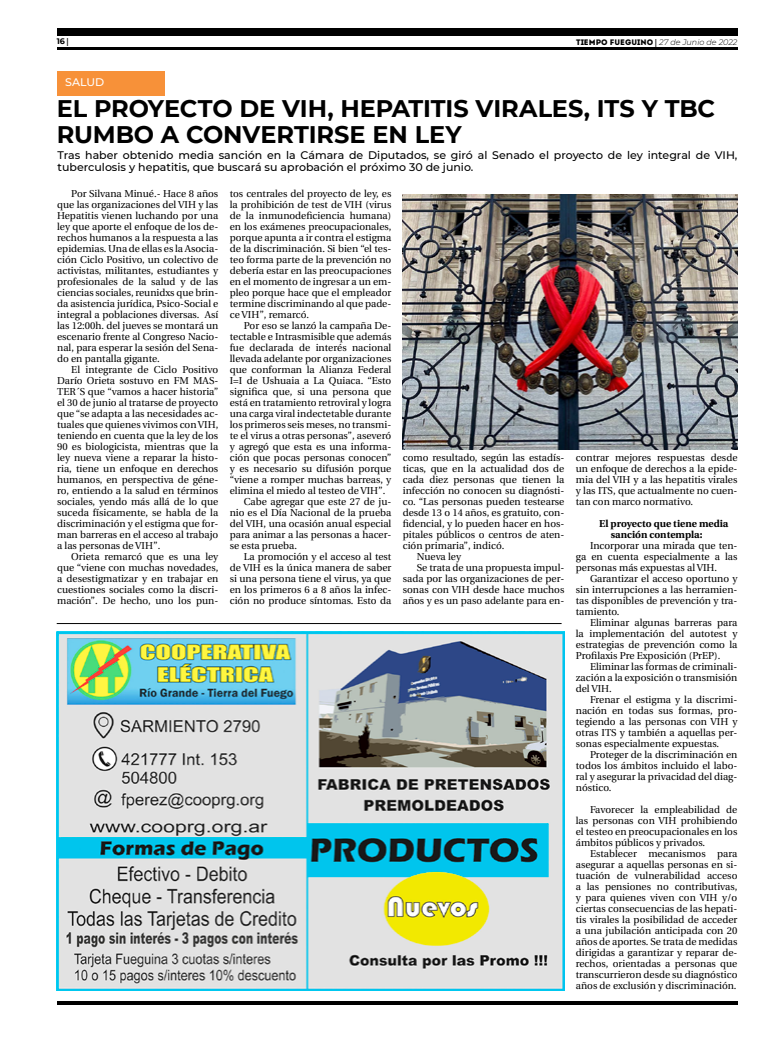
<style>
.page{position:relative;width:780px;height:1049px;background:#fff}
.page>*{position:absolute;margin:0;border:0;box-sizing:border-box;transform-origin:0 0}
.t1{font:700 24px/26px "Montserrat";letter-spacing:-.005em;color:#000}
.t2{font:500 11px/12px "Montserrat";color:#000}
.t3{font:500 11px "Montserrat";color:#fff}
.t4{font:10px/11px "Utopia";color:#000;text-align:justify}
.t5{font:700 10px/11px "Utopia";color:#000}
.t6{font:italic 300 8px "Montserrat";color:#000}
.t7{font:700 8px "Montserrat";color:#000}
.s1{font-family:"Utopia"}
.s2{font-family:"Intro";font-weight:400;font-style:normal}
.s3{font-family:"Utopia";font-weight:700;font-style:normal}
</style>
<div class="page">
<hr style="left:57px;top:48px;width:680px;height:2px;background:#000">
<div style="left:57px;top:28px;width:680px;height:7px;background:#000"></div>
<hr style="left:57px;top:1001px;width:680px;height:4px;background:#000">
<div style="left:57px;top:72px;width:107px;height:24px;background:#f79139"></div>
<img style="left:57px;top:631px;width:507px;height:360px">
<hr style="left:57px;top:623px;width:504px;height:1px;background:#000">
<img style="left:403px;top:194px;width:334px;height:255px">
<p class="t7" style="left:57px;top:35px;width:14px">16 <span class="s1">|</span></p>
<p class="t6" style="left:576px;top:36px;width:163px"><span class="s2">TIEMPO FUEGUINO</span> <span class="s3">|</span> 27 de Junio de 2022</p>
<p class="t3" style="left:65px;top:74px;width:41px">SALUD</p>
<h1 class="t1" style="left:57px;top:94px;width:660px">EL PROYECTO DE VIH, HEPATITIS VIRALES, ITS Y TBC<br>RUMBO A CONVERTIRSE EN LEY</h1>
<p class="t2" style="left:58px;top:149px;width:681px">Tras haber obtenido media sanción en la Cámara de Diputados, se giró al Senado el proyecto de ley integral de VIH, tuberculosis y hepatitis, que buscará su aprobación el próximo 30 de junio.</p>
<p class="t4" style="left:230px;top:188px;width:163px">tos centrales del proyecto de ley, es la prohibición de test de VIH (virus de la inmunodeficiencia humana) en los exámenes preocupacionales, porque apunta a ir contra el estigma de la discriminación. Si bien “el tes&shy;teo forma parte de la prevención no debería estar en las preocupaciones en el momento de ingresar a un em&shy;pleo porque hace que el empleador termine discriminando al que pade&shy;ce VIH”, remarcó.</p>
<p class="t4" style="left:244px;top:320px;width:149px">Por eso se lanzó la campaña De-</p>
<p class="t4" style="left:230px;top:331px;width:163px">tectable e Intrasmisible que además</p>
<p class="t4" style="left:230px;top:342px;width:163px">fue declarada de interés nacional</p>
<p class="t4" style="left:230px;top:353px;width:163px">llevada adelante por organizaciones</p>
<p class="t4" style="left:230px;top:364px;width:163px">que conforman la Alianza Federal</p>
<p class="t4" style="left:230px;top:375px;width:163px">I=I de Ushuaia a La Quiaca. “Esto</p>
<p class="t4" style="left:230px;top:386px;width:163px">significa que, si una persona que</p>
<p class="t4" style="left:230px;top:397px;width:163px">está en tratamiento retroviral y logra</p>
<p class="t4" style="left:230px;top:408px;width:163px">una carga viral indectetable durante</p>
<p class="t4" style="left:230px;top:419px;width:163px">los primeros seis meses, no transmi-</p>
<p class="t4" style="left:230px;top:430px;width:163px">te el virus a otras personas”, aseveró</p>
<p class="t4" style="left:230px;top:441px;width:163px">y agregó que esta es una informa-</p>
<p class="t4" style="left:230px;top:452px;width:163px">ción que pocas personas conocen”</p>
<p class="t4" style="left:230px;top:463px;width:163px">y es necesario su difusión porque</p>
<p class="t4" style="left:230px;top:474px;width:163px">“viene a romper muchas barreas, y</p>
<p class="t4" style="left:230px;top:485px;width:157px">elimina el miedo al testeo de VIH”.</p>
<p class="t4" style="left:244px;top:496px;width:149px">Cabe agregar que este 27 de ju-</p>
<p class="t4" style="left:230px;top:507px;width:163px">nio es el Día Nacional de la prueba</p>
<p class="t4" style="left:230px;top:518px;width:163px">del VIH, una ocasión anual especial</p>
<p class="t4" style="left:230px;top:529px;width:163px">para animar a las personas a hacer-</p>
<p class="t4" style="left:230px;top:540px;width:69px">se esta prueba.</p>
<p class="t4" style="left:244px;top:551px;width:149px">La promoción y el acceso al test</p>
<p class="t4" style="left:230px;top:562px;width:163px">de VIH es la única manera de saber</p>
<p class="t4" style="left:230px;top:573px;width:163px">si una persona tiene el virus, ya que</p>
<p class="t4" style="left:230px;top:584px;width:163px">en los primeros 6 a 8 años la infec-</p>
<p class="t4" style="left:230px;top:595px;width:163px">ción no produce síntomas. Esto da</p>
<p class="t4" style="left:57px;top:188px;width:163px;text-indent:14px">Por Silvana Minué.- Hace 8 años que las organizaciones del VIH y las Hepatitis vienen luchando por una ley que aporte el enfoque de los de&shy;rechos humanos a la respuesta a las epidemias. Una de ellas es la Asocia&shy;ción Ciclo Positivo, un colectivo de activistas, militantes, estudiantes y profesionales de la salud y de las ciencias sociales, reunidxs que brin&shy;da asistencia jurídica, Psico-Social e integral a poblaciones diversas. Así las 12:00h. del jueves se montará un escenario frente al Congreso Nacio&shy;nal, para esperar la sesión del Sena&shy;do en pantalla gigante.</p>
<p class="t4" style="left:57px;top:364px;width:163px;text-indent:14px">El integrante de Ciclo Positivo Darío Orieta sostuvo en FM MAS-TER´S que “vamos a hacer historia” el 30 de junio al tratarse de proyecto que “se adapta a las necesidades ac&shy;tuales que quienes vivimos con VIH, teniendo en cuenta que la ley de los 90 es biologicista, mientras que la ley nueva viene a reparar la histo&shy;ria, tiene un enfoque en derechos humanos, en perspectiva de géne&shy;ro, entiendo a la salud en términos sociales, yendo más allá de lo que suceda físicamente, se habla de la discriminación y el estigma que for&shy;man barreras en el acceso al trabajo a las personas de VIH”.</p>
<p class="t4" style="left:57px;top:551px;width:163px;text-indent:14px">Orieta remarcó que es una ley que “viene con muchas novedades, a desestigmatizar y en trabajar en cuestiones sociales como la discri&shy;mación”. De hecho, uno los pun-</p>
<p class="t4" style="left:403px;top:452px;width:163px">como resultado, según las estadís-</p>
<p class="t4" style="left:403px;top:463px;width:163px">ticas, que en la actualidad dos de</p>
<p class="t4" style="left:403px;top:474px;width:163px">cada diez personas que tienen la</p>
<p class="t4" style="left:403px;top:485px;width:163px">infección no conocen su diagnósti-</p>
<p class="t4" style="left:403px;top:496px;width:163px">co. “Las personas pueden testearse</p>
<p class="t4" style="left:403px;top:507px;width:163px">desde 13 o 14 años, es gratuito, con-</p>
<p class="t4" style="left:403px;top:518px;width:163px">fidencial, y lo pueden hacer en hos-</p>
<p class="t4" style="left:403px;top:529px;width:163px">pitales públicos o centros de aten-</p>
<p class="t4" style="left:403px;top:540px;width:103px">ción primaria”, indicó.</p>
<p class="t4" style="left:417px;top:551px;width:46px">Nueva ley</p>
<p class="t4" style="left:417px;top:562px;width:149px">Se trata de una propuesta impul-</p>
<p class="t4" style="left:403px;top:573px;width:163px">sada por las organizaciones de per-</p>
<p class="t4" style="left:403px;top:584px;width:163px">sonas con VIH desde hace muchos</p>
<p class="t4" style="left:403px;top:595px;width:163px">años y es un paso adelante para en-</p>
<p class="t4" style="left:576px;top:452px;width:163px">contrar mejores respuestas desde un enfoque de derechos a la epide&shy;mia del VIH y a las hepatitis virales y las ITS, que actualmente no cuen&shy;tan con marco normativo.</p>
<p class="t5" style="left:610px;top:518px;width:119px;text-indent:-12px">El proyecto que tiene media sanción contempla:</p>
<p class="t4" style="left:576px;top:540px;width:163px;text-indent:14px">Incorporar una mirada que ten&shy;ga en cuenta especialmente a las personas más expuestas al VIH.</p>
<p class="t4" style="left:576px;top:573px;width:163px;text-indent:14px">Garantizar el acceso oportuno y sin interrupciones a las herramien&shy;tas disponibles de prevención y tra&shy;tamiento.</p>
<p class="t4" style="left:576px;top:617px;width:163px;text-indent:14px">Eliminar algunas barreras para la implementación del autotest y estrategias de prevención como la Profilaxis Pre Exposición (PrEP).</p>
<p class="t4" style="left:575px;top:661px;width:163px;text-indent:14px">Eliminar las formas de criminali&shy;zación a la exposición o transmisión del VIH.</p>
<p class="t4" style="left:575px;top:694px;width:163px;text-indent:14px">Frenar el estigma y la discrimi&shy;nación en todas sus formas, pro&shy;tegiendo a las personas con VIH y otras ITS y también a aquellas per&shy;sonas especialmente expuestas.</p>
<p class="t4" style="left:575px;top:749px;width:163px;text-indent:14px">Proteger de la discriminación en todos los ámbitos incluido el labo&shy;ral y asegurar la privacidad del diag&shy;nóstico.</p>
<p class="t4" style="left:575px;top:804px;width:163px;text-indent:14px">Favorecer la empleabilidad de las personas con VIH prohibiendo el testeo en preocupacionales en los ámbitos públicos y privados.</p>
<p class="t4" style="left:575px;top:848px;width:163px;text-indent:14px">Establecer mecanismos para asegurar a aquellas personas en si&shy;tuación de vulnerabilidad acceso a las pensiones no contributivas, y para quienes viven con VIH y/o ciertas consecuencias de las hepati&shy;tis virales la posibilidad de acceder a una jubilación anticipada con 20 años de aportes. Se trata de medidas dirigidas a garantizar y reparar de&shy;rechos, orientadas a personas que transcurrieron desde su diagnóstico años de exclusión y discriminación.</p>
</div>
